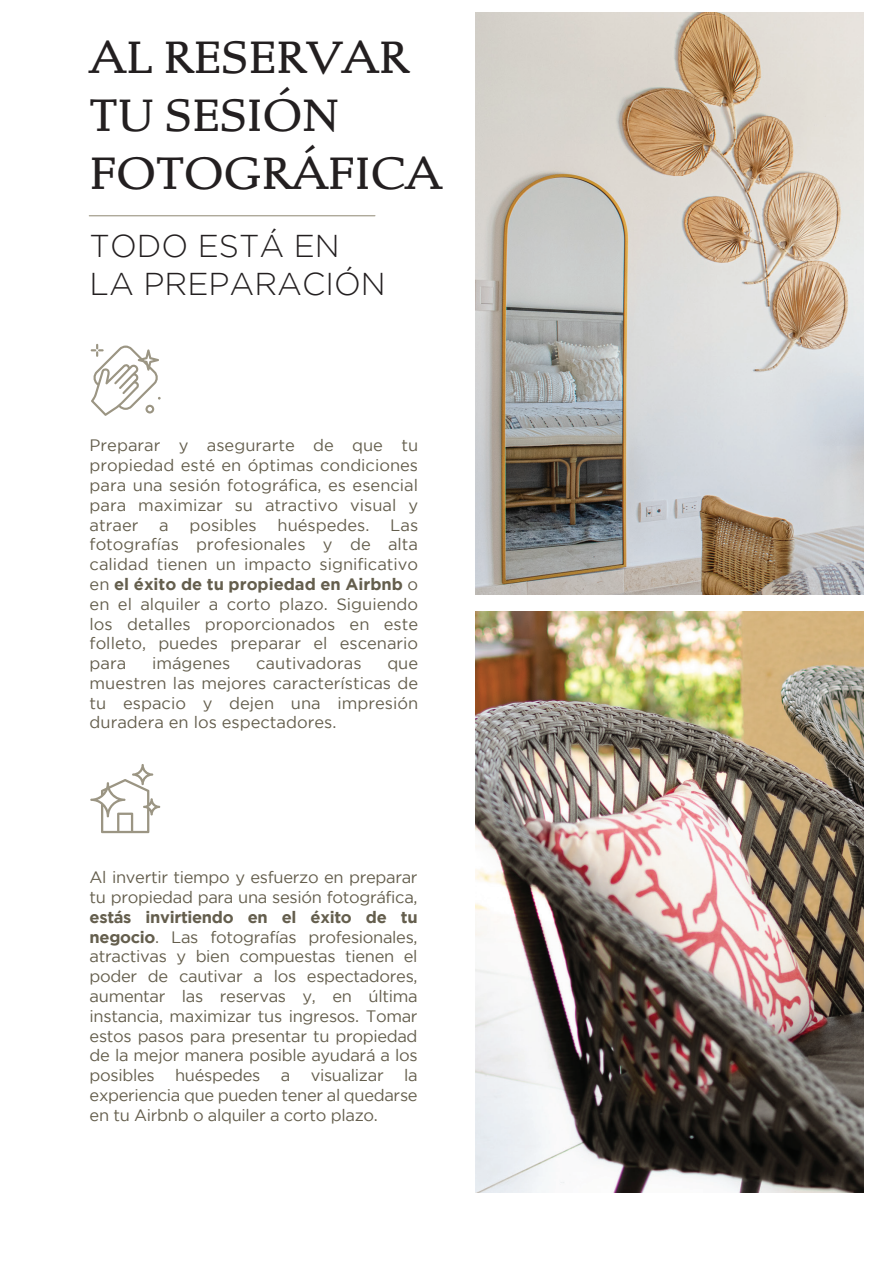
<style>
.page{position:relative;width:893px;height:1264px;background:#fff}
.page>*{position:absolute;margin:0;border:0;box-sizing:border-box;transform-origin:0 0}
.t1{font:500 48px/57.6px "Albertan Pro";color:#231f20}
.t2{font:300 31.5px/37.8px "Gotham";color:#231f20}
.t3{font:16.5px/19.8px "Gotham";color:#645e4d;text-align:justify}
.t4{font:16.5px/19.8px "Gotham";letter-spacing:-.02em;color:#645e4d}
.s1{font-weight:700}
</style>
<div class="page">
<img style="left:475px;top:611px;width:388px;height:581px">
<img style="left:475px;top:13px;width:388px;height:581px">
<hr style="left:89px;top:215px;width:286px;height:1px;background:#9b9583">
<svg style="left:91px;top:344px;width:70px;height:72px"></svg>
<svg style="left:90px;top:764px;width:70px;height:69px"></svg>
<h1 class="t1" style="left:90px;top:28px;width:354px">AL RESERVAR<br>TU SESIÓN<br>FOTOGRÁFICA</h1>
<h2 class="t2" style="left:90px;top:227px;width:297px">TODO ESTÁ EN<br>LA PREPARACIÓN</h2>
<p class="t3" style="left:90px;top:435px;width:330px">Preparar y asegurarte de que tu propiedad esté en óptimas condiciones para una sesión fotográfica, es esencial para maximizar su atractivo visual y atraer</p>
<p class="t3" style="left:159px;top:514px;width:11px">a</p>
<p class="t3" style="left:189px;top:514px;width:69px">posibles</p>
<p class="t3" style="left:277px;top:514px;width:93px">huéspedes.</p>
<p class="t3" style="left:90px;top:514px;width:330px;text-indent:300px">Las fotografías profesionales y de alta calidad tienen un impacto significativo en <span class="s1">el éxito de tu propiedad en Airbnb</span> o en el alquiler a corto plazo. Siguiendo los detalles proporcionados en este folleto, puedes preparar el escenario para</p>
<p class="t3" style="left:152px;top:653px;width:80px">imágenes</p>
<p class="t3" style="left:256px;top:653px;width:107px">cautivadoras</p>
<p class="t3" style="left:90px;top:653px;width:330px;text-indent:298px">que muestren las mejores características de tu espacio y dejen una impresión duradera en los espectadores.</p>
<p class="t4" style="left:90px;top:867px;width:329px">Al invertir tiempo y esfuerzo en preparar tu propiedad para una sesión fotográfica,</p>
<p class="t3" style="left:90px;top:906px;width:329px"><span class="s1">estás invirtiendo en el éxito de tu negocio</span>. Las fotografías profesionales, atractivas y bien compuestas tienen el poder de cautivar a los espectadores, aumentar las reservas y, en última instancia, maximizar tus ingresos. Tomar estos pasos para presentar tu propiedad de la mejor manera posible ayudará a los posibles huéspedes a visualizar la experiencia que pueden tener al quedarse en tu Airbnb o alquiler a corto plazo.</p>
</div>
